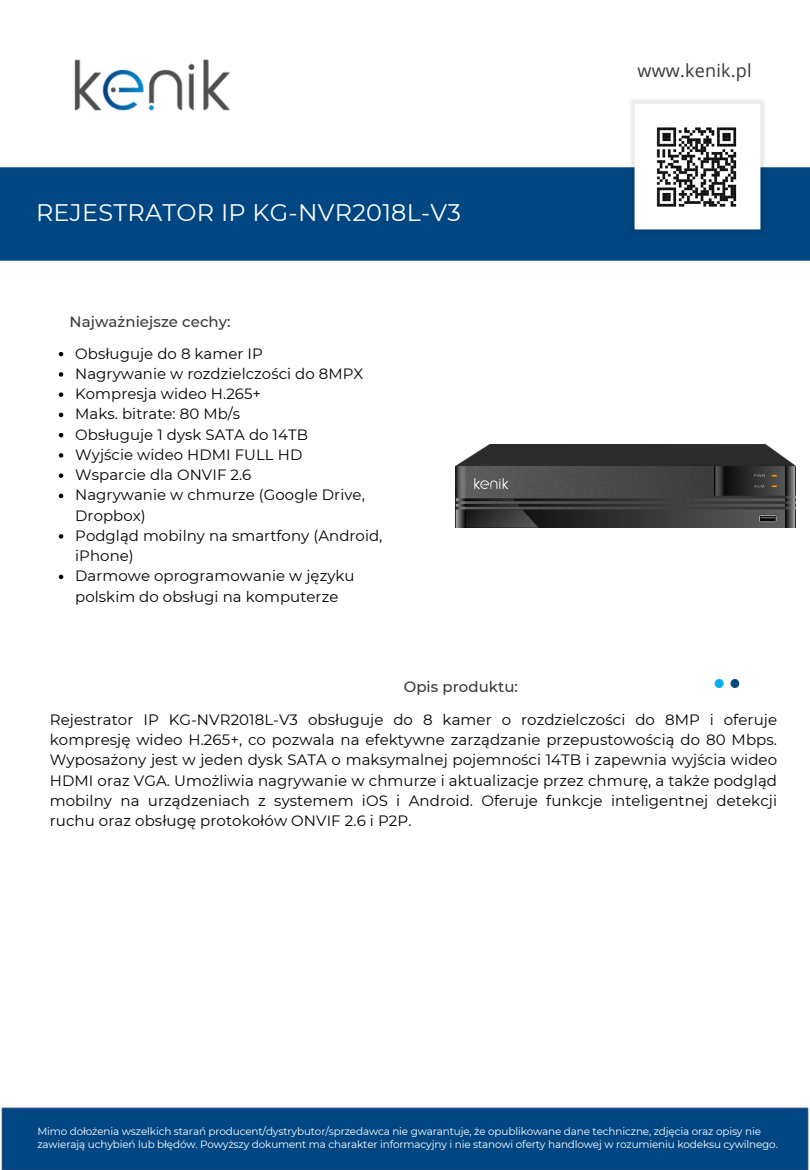
<style>
.page{position:relative;width:810px;height:1170px;background:#fff}
.page>*{position:absolute;margin:0;border:0;box-sizing:border-box;transform-origin:0 0}
.t1{font:24px "Montserrat";letter-spacing:.01em;color:#fff}
.t2{font:18px "Open Sans";letter-spacing:.015em;color:#3b3838}
.t3{font:15px/20.2px "Montserrat";letter-spacing:.005em;color:#000}
.t4{font:500 15px "Montserrat";letter-spacing:.005em;color:#3b3838}
.t5{font:10.5px/12.3px "Montserrat";letter-spacing:-.015em;color:#fff}
</style>
<div class="page">
<div style="left:0;top:168px;width:810px;height:92px;background:#004682"></div>
<div style="left:1px;top:1107px;width:808px;height:63px;background:#004682"></div>
<img style="left:74px;top:59px;width:157px;height:52px">
<img style="left:714px;top:679px;width:26px;height:9px">
<img style="left:627px;top:167px;width:141px;height:71px">
<img style="left:628px;top:100px;width:139px;height:136px">
<img style="left:455px;top:444px;width:341px;height:84px">
<svg style="left:59px;top:352px;width:4px;height:4px"></svg>
<svg style="left:59px;top:372px;width:4px;height:5px"></svg>
<svg style="left:59px;top:392px;width:4px;height:5px"></svg>
<svg style="left:59px;top:413px;width:4px;height:4px"></svg>
<svg style="left:59px;top:433px;width:4px;height:4px"></svg>
<svg style="left:59px;top:453px;width:4px;height:5px"></svg>
<svg style="left:59px;top:473px;width:4px;height:5px"></svg>
<svg style="left:59px;top:494px;width:4px;height:4px"></svg>
<svg style="left:59px;top:534px;width:4px;height:5px"></svg>
<svg style="left:59px;top:575px;width:4px;height:4px"></svg>
<p class="t1" style="left:36px;top:198px;width:427px">REJESTRATOR IP KG-NVR2018L-V3</p>
<h3 class="t4" style="left:70px;top:312px;width:162px">Najważniejsze cechy:</h3>
<p class="t3" style="left:75px;top:343px;width:189px">Obsługuje do 8 kamer IP</p>
<p class="t3" style="left:75px;top:363px;width:290px">Nagrywanie w rozdzielczości do 8MPX</p>
<p class="t3" style="left:75px;top:384px;width:188px">Kompresja wideo H.265+</p>
<p class="t3" style="left:75px;top:404px;width:167px">Maks. bitrate: 80 Mb/s</p>
<p class="t3" style="left:75px;top:424px;width:234px">Obsługuje 1 dysk SATA do 14TB</p>
<p class="t3" style="left:75px;top:444px;width:229px">Wyjście wideo HDMI FULL HD</p>
<p class="t3" style="left:75px;top:465px;width:178px">Wsparcie dla ONVIF 2.6</p>
<h3 class="t3" style="left:75px;top:485px;width:291px">Nagrywanie w chmurze (Google Drive,<br>Dropbox)</h3>
<p class="t3" style="left:75px;top:525px;width:309px">Podgląd mobilny na smartfony (Android, iPhone)</p>
<h4 class="t3" style="left:75px;top:566px;width:281px">Darmowe oprogramowanie w języku polskim do obsługi na komputerze</h4>
<p class="t4" style="left:404px;top:677px;width:116px">Opis produktu:</p>
<p class="t2" style="left:638px;top:58px;width:116px">www.kenik.pl</p>
<p class="t3" style="left:50px;top:709px;width:729px;text-align:justify">Rejestrator IP KG-NVR2018L-V3 obsługuje do 8 kamer o rozdzielczości do 8MP i oferuje kompresję wideo H.265+, co pozwala na efektywne zarządzanie przepustowością do 80 Mbps.<br>Wyposażony jest w jeden dysk SATA o maksymalnej pojemności 14TB i zapewnia wyjścia wideo HDMI oraz VGA. Umożliwia nagrywanie w chmurze i aktualizacje przez chmurę, a także podgląd mobilny na urządzeniach z systemem iOS i Android. Oferuje funkcje inteligentnej detekcji ruchu oraz obsługę protokołów ONVIF 2.6 i P2P.</p>
<p class="t5" style="left:37px;top:1125px;width:742px">Mimo dołożenia wszelkich starań producent/dystrybutor/sprzedawca nie gwarantuje, że opublikowane dane techniczne, zdjęcia oraz opisy nie zawierają uchybień lub błędów. Powyższy dokument ma charakter informacyjny i nie stanowi oferty handlowej w rozumieniu kodeksu cywilnego.</p>
</div>
